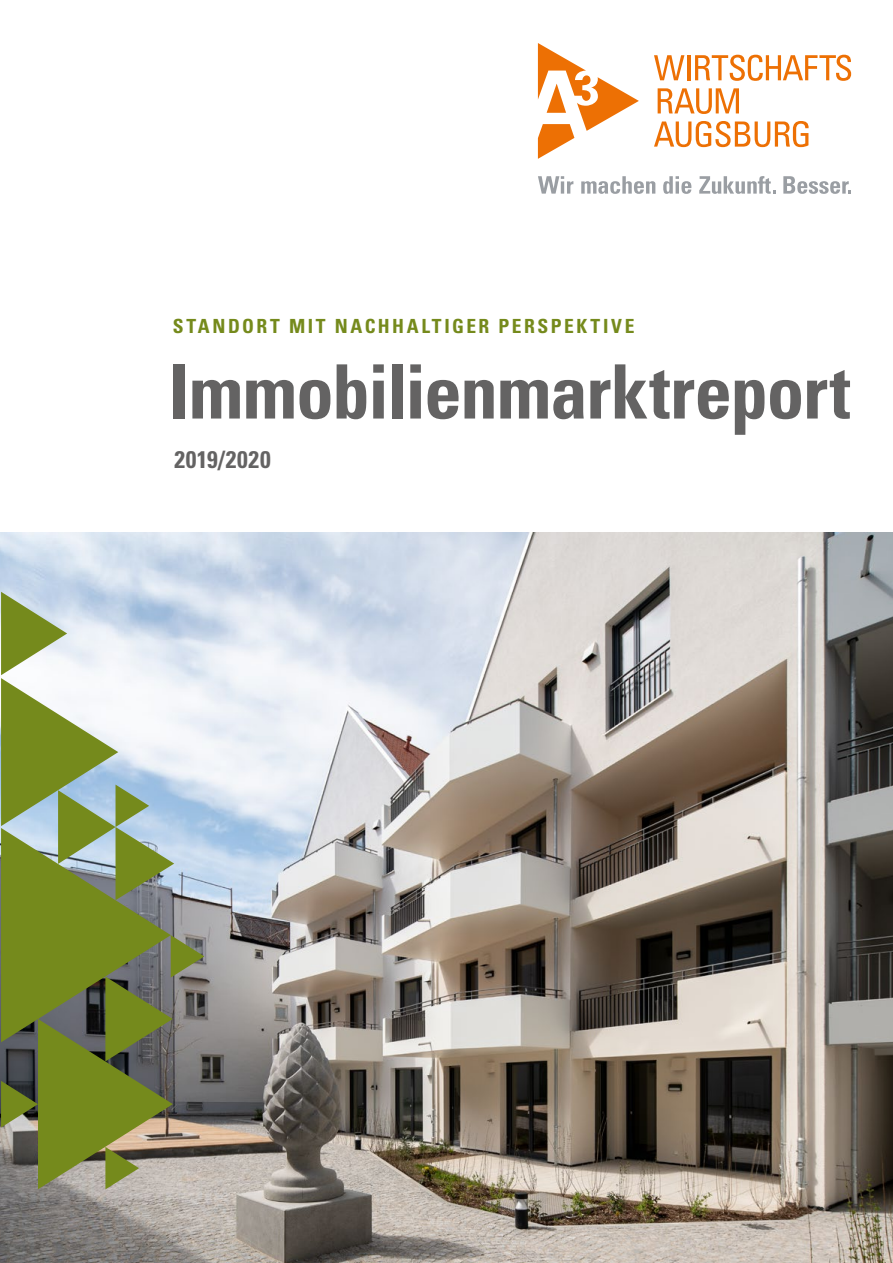
<style>
.page{position:relative;width:893px;height:1263px;background:#fff}
.page>*{position:absolute;margin:0;border:0;box-sizing:border-box;transform-origin:0 0}
.t1{font:700 condensed 75px "Univers LT Std";letter-spacing:-.015em;color:#646363}
.t2{font:700 condensed 24px "Univers LT Std";letter-spacing:.03em;color:#646363}
.t3{font:700 condensed 19.5px "Univers LT Std";letter-spacing:.13em;color:#758a1c}
</style>
<div class="page">
<img style="left:0;top:533px;width:893px;height:730px">
<svg style="left:1px;top:592px;width:203px;height:597px;background:#96a278"></svg>
<svg style="left:538px;top:43px;width:101px;height:116px"></svg>
<svg style="left:658px;top:88px;width:81px;height:26px"></svg>
<svg style="left:654px;top:121px;width:155px;height:26px"></svg>
<svg style="left:695px;top:55px;width:156px;height:26px"></svg>
<hr style="left:688px;top:55px;width:3px;height:25px;background:#ed7004">
<svg style="left:654px;top:55px;width:30px;height:25px"></svg>
<svg style="left:538px;top:176px;width:35px;height:18px"></svg>
<svg style="left:581px;top:176px;width:74px;height:18px"></svg>
<svg style="left:663px;top:176px;width:28px;height:18px"></svg>
<svg style="left:699px;top:176px;width:76px;height:18px"></svg>
<svg style="left:783px;top:176px;width:68px;height:18px"></svg>
<p class="t3" style="left:173px;top:314px;width:463px">STANDORT MIT NACHHALTIGER PERSPEKTIVE</p>
<h1 class="t1" style="left:169px;top:346px;width:683px">Immobilienmarktreport</h1>
<p class="t2" style="left:174px;top:445px;width:98px">2019/2020</p>
</div>
